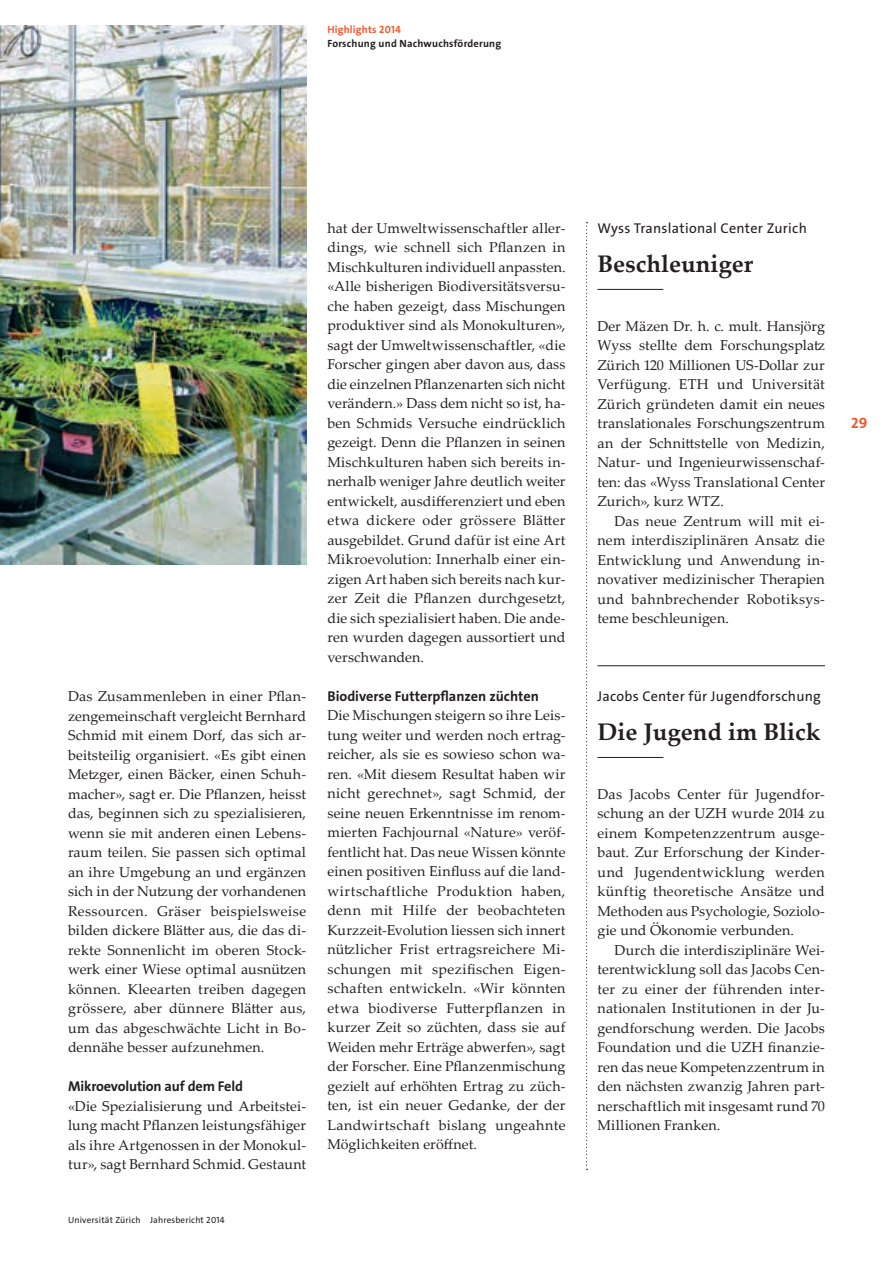
<style>
.page{position:relative;width:893px;height:1263px;background:#fff}
.page>*{position:absolute;margin:0;border:0;box-sizing:border-box;transform-origin:0 0}
.t1{font:700 24px "Palatino Linotype";color:#231f20}
.t2{font:15px "The Sans LP7 Bld";color:#f1592f}
.t3{font:14.25px/19.5px "Palatino Linotype";letter-spacing:.015em;color:#231f20;text-align:justify}
.t4{font:14.25px "The Sans LP5 Plain";letter-spacing:.02em;color:#231f20}
.t5{font:14.25px "The Sans LP7 Bld";letter-spacing:-.005em;color:#231f20}
.t6{font:10.5px "The Sans LP7 Bld";letter-spacing:.02em;color:#231f20}
.t7{font:10.5px "The Sans LP7 Bld";letter-spacing:.02em;color:#f1592f}
.t8{font:9px "The Sans LP5 Plain";letter-spacing:.02em;color:#231f20}
</style>
<div class="page">
<img style="left:0;top:26px;width:306px;height:539px">
<svg style="left:586px;top:222px;width:2px;height:948px"></svg>
<hr style="left:597px;top:289px;width:66px;height:1px;background:#231f20">
<hr style="left:597px;top:757px;width:66px;height:1px;background:#231f20">
<hr style="left:597px;top:665px;width:228px;height:1px;background:#231f20">
<p class="t7" style="left:327px;top:23px;width:75px">Highlights 2014</p>
<p class="t6" style="left:327px;top:36px;width:175px">Forschung und Nachwuchsförderung</p>
<p class="t3" style="left:68px;top:686px;width:240px">Das Zusammenleben in einer Pflan&shy;zengemeinschaft vergleicht Bernhard Schmid mit einem Dorf, das sich ar&shy;beitsteilig organisiert. «Es gibt einen Metzger, einen Bäcker, einen Schuh&shy;macher», sagt er. Die Pflanzen, heisst das, beginnen sich zu spezialisieren, wenn sie mit anderen einen Lebens&shy;raum teilen. Sie passen sich optimal an ihre Umgebung an und ergänzen sich in der Nutzung der vorhandenen Ressourcen. Gräser beispielsweise bilden dickere Blätter aus, die das di&shy;rekte Sonnenlicht im oberen Stock&shy;werk einer Wiese optimal ausnützen können. Kleearten treiben dagegen grössere, aber dünnere Blätter aus, um das abgeschwächte Licht in Bo&shy;dennähe besser aufzunehmen.</p>
<p class="t5" style="left:68px;top:1077px;width:176px">Mikroevolution auf dem Feld</p>
<p class="t3" style="left:68px;top:1095px;width:240px">«Die Spezialisierung und Arbeitstei&shy;lung macht Pflanzen leistungsfähiger als ihre Artgenossen in der Monokul&shy;tur», sagt Bernhard Schmid. Gestaunt</p>
<p class="t8" style="left:68px;top:1214px;width:158px">Universität Zürich Jahresbericht 2014</p>
<p class="t3" style="left:327px;top:218px;width:240px">hat der Umweltwissenschaftler aller&shy;dings, wie schnell sich Pflanzen in Mischkulturen individuell anpassten. «Alle bisherigen Biodiversitätsversu&shy;che haben gezeigt, dass Mischungen produktiver sind als Monokulturen», sagt der Umweltwissenschaftler, «die Forscher gingen aber davon aus, dass die einzelnen Pflanzenarten sich nicht verändern.» Dass dem nicht so ist, ha&shy;ben Schmids Versuche eindrücklich gezeigt. Denn die Pflanzen in seinen Mischkulturen haben sich bereits in&shy;nerhalb weniger Jahre deutlich weiter entwickelt, ausdifferenziert und eben etwa dickere oder grössere Blätter ausgebildet. Grund dafür ist eine Art Mikroevolution: Innerhalb einer ein&shy;zigen Art haben sich bereits nach kur&shy;zer Zeit die Pflanzen durchgesetzt, die sich spezialisiert haben. Die ande&shy;ren wurden dagegen aussortiert und verschwanden.</p>
<p class="t5" style="left:327px;top:687px;width:213px">Biodiverse Futterpflanzen züchten</p>
<p class="t3" style="left:327px;top:705px;width:240px">Die Mischungen steigern so ihre Leis&shy;tung weiter und werden noch ertrag&shy;reicher, als sie es sowieso schon wa&shy;ren. «Mit diesem Resultat haben wir nicht gerechnet», sagt Schmid, der seine neuen Erkenntnisse im renom&shy;mierten Fachjournal «Nature» veröf&shy;fentlicht hat. Das neue Wissen könnte einen positiven Einfluss auf die land&shy;wirtschaftliche Produktion haben, denn mit Hilfe der beobachteten Kurzzeit-Evolution liessen sich innert nützlicher Frist ertragsreichere Mi&shy;schungen mit spezifischen Eigen&shy;schaften entwickeln. «Wir könnten etwa biodiverse Futterpflanzen in kurzer Zeit so züchten, dass sie auf Weiden mehr Erträge abwerfen», sagt der Forscher. Eine Pflanzenmischung gezielt auf erhöhten Ertrag zu züch&shy;ten, ist ein neuer Gedanke, der der Landwirtschaft bislang ungeahnte Möglichkeiten eröffnet.</p>
<p class="t4" style="left:597px;top:219px;width:211px">Wyss Translational Center Zurich</p>
<h1 class="t1" style="left:597px;top:247px;width:157px">Beschleuniger</h1>
<p class="t3" style="left:597px;top:315px;width:229px">Der Mäzen Dr. h. c. mult. Hansjörg Wyss stellte dem Forschungsplatz Zürich 120 Millionen US-Dollar zur Verfügung. ETH und Universität Zürich gründeten damit ein neues translationales Forschungszentrum an der Schnittstelle von Medizin, Natur- und Ingenieurwissenschaf&shy;ten: das «Wyss Translational Center Zurich», kurz WTZ.</p>
<p class="t3" style="left:597px;top:510px;width:229px;text-indent:17px">Das neue Zentrum will mit ei&shy;nem interdisziplinären Ansatz die Entwicklung und Anwendung in&shy;novativer medizinischer Therapien und bahnbrechender Robotiksys&shy;teme beschleunigen.</p>
<p class="t4" style="left:597px;top:687px;width:225px">Jacobs Center für Jugendforschung</p>
<h1 class="t1" style="left:597px;top:715px;width:225px">Die Jugend im Blick</h1>
<p class="t3" style="left:597px;top:783px;width:229px">Das Jacobs Center für Jugendfor&shy;schung an der UZH wurde 2014 zu einem Kompetenzzentrum ausge&shy;baut. Zur Erforschung der Kinder&shy;und Jugendentwicklung werden künftig theoretische Ansätze und Methoden aus Psychologie, Soziolo&shy;gie und Ökonomie verbunden.</p>
<p class="t3" style="left:597px;top:939px;width:229px;text-indent:17px">Durch die interdisziplinäre Wei&shy;terentwicklung soll das Jacobs Cen&shy;ter zu einer der führenden inter&shy;nationalen Institutionen in der Ju&shy;gendforschung werden. Die Jacobs Foundation und die UZH finanzie&shy;ren das neue Kompetenzzentrum in den nächsten zwanzig Jahren part&shy;nerschaftlich mit insgesamt rund 70<br>Millionen Franken.</p>
<p class="t2" style="left:851px;top:413px;width:18px">29</p>
</div>
